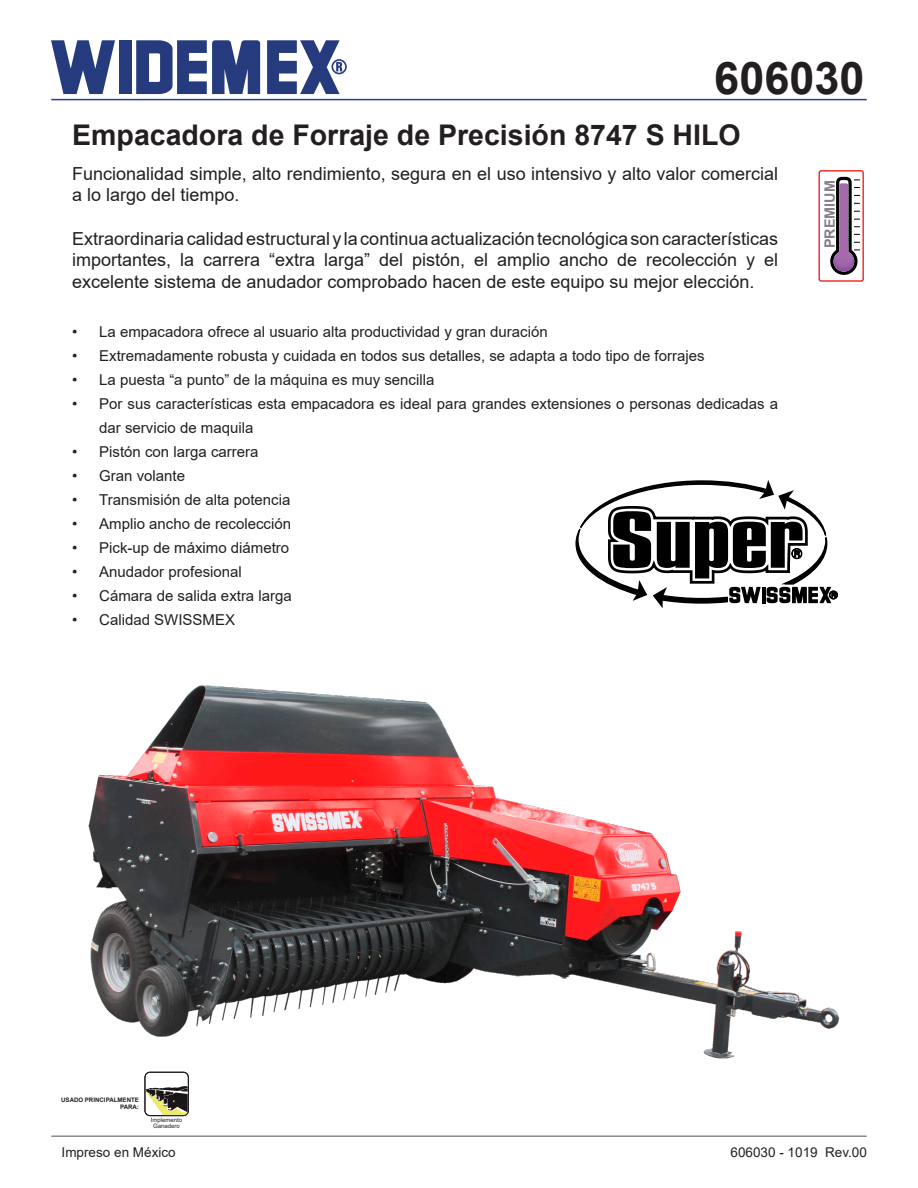
<style>
.page{position:relative;width:918px;height:1188px;background:#fff}
.page>*{position:absolute;margin:0;border:0;box-sizing:border-box;transform-origin:0 0}
.t1{font:700 45px "Arial";color:#231f20}
.t2{font:700 28.5px "Arial";color:#231f20}
.t3{font:18px/21.6px "Arial";color:#231f20}
.t4{font:15px/24px "Arial";color:#231f20}
.t5{font:700 14.4px "Arial";color:#808285}
.t6{font:13.5px "Arial";color:#231f20}
.t7{font:700 6.15px/7.4px "Arial";color:#231f20;text-align:right}
.t8{font:6px/6px "Arial";color:#231f20;text-align:center}
</style>
<div class="page">
<hr style="left:52px;top:99px;width:814px;height:1px;background:#2f3896">
<hr style="left:52px;top:1135px;width:814px;height:2px;background:#85878c">
<svg style="left:51px;top:40px;width:64px;height:54px"></svg>
<div style="left:120px;top:40px;width:12px;height:54px;background:#253b7d"></div>
<svg style="left:136px;top:40px;width:124px;height:54px"></svg>
<div style="left:332px;top:59px;width:15px;height:15px;border:2px solid #253b7d;border-radius:50%"></div>
<svg style="left:267px;top:40px;width:76px;height:54px"></svg>
<svg style="left:145px;top:1086px;width:42px;height:31px"></svg>
<div style="left:145px;top:1072px;width:44px;height:44px;border:1px solid #231f20;border-radius:5px"></div>
<svg style="left:575px;top:480px;width:263px;height:128px"></svg>
<div style="left:829px;top:591px;width:9px;height:8px;border:1px solid #000;border-radius:50%"></div>
<img style="left:88px;top:685px;width:752px;height:374px">
<div style="left:818px;top:170px;width:46px;height:112px;border:1px solid #ee2928;border-radius:2px"></div>
<svg style="left:830px;top:177px;width:30px;height:98px"></svg>
<p class="t1" style="left:714px;top:47px;width:152px">606030</p>
<p class="t2" style="left:72px;top:115px;width:670px">Empacadora de Forraje de Precisión 8747 S HILO</p>
<p class="t3" style="left:72px;top:163px;width:707px">Funcionalidad simple, alto rendimiento, segura en el uso intensivo y alto valor comercial a lo largo del tiempo.</p>
<p class="t3" style="left:72px;top:227px;width:707px;text-align:justify">Extraordinaria calidad estructural y la continua actualización tecnológica son características importantes, la carrera “extra larga” del pistón, el amplio ancho de recolección y el excelente sistema de anudador comprobado hacen de este equipo su mejor elección.</p>
<p class="t4" style="left:72px;top:320px;width:477px">• La empacadora ofrece al usuario alta productividad y gran duración</p>
<p class="t4" style="left:72px;top:344px;width:634px">• Extremadamente robusta y cuidada en todos sus detalles, se adapta a todo tipo de forrajes</p>
<p class="t4" style="left:72px;top:368px;width:364px">• La puesta “a punto” de la máquina es muy sencilla</p>
<p class="t4" style="left:99px;top:392px;width:680px;text-indent:-27px">• Por sus características esta empacadora es ideal para grandes extensiones o personas dedicadas a dar servicio de maquila</p>
<p class="t4" style="left:72px;top:440px;width:188px">• Pistón con larga carrera</p>
<p class="t4" style="left:72px;top:464px;width:114px">• Gran volante</p>
<p class="t4" style="left:72px;top:488px;width:220px">• Transmisión de alta potencia</p>
<p class="t4" style="left:72px;top:512px;width:220px">• Amplio ancho de recolección</p>
<p class="t4" style="left:72px;top:536px;width:219px">• Pick-up de máximo diámetro</p>
<p class="t4" style="left:72px;top:560px;width:171px">• Anudador profesional</p>
<p class="t4" style="left:72px;top:584px;width:221px">• Cámara de salida extra larga</p>
<p class="t4" style="left:72px;top:608px;width:164px">• Calidad SWISSMEX</p>
<p class="t5" style="left:820px;top:248px;width:69px;rotate:-90deg">PREMIUM</p>
<p class="t7" style="left:61px;top:1096px;width:79px">USADO PRINCIPALMENTE<br>PARA:</p>
<p class="t8" style="left:151px;top:1117px;width:33px">Implemento<br>Ganadero</p>
<p class="t6" style="left:62px;top:1143px;width:116px">Impreso en México</p>
<p class="t6" style="left:731px;top:1143px;width:138px">606030 - 1019 Rev.00</p>
</div>
